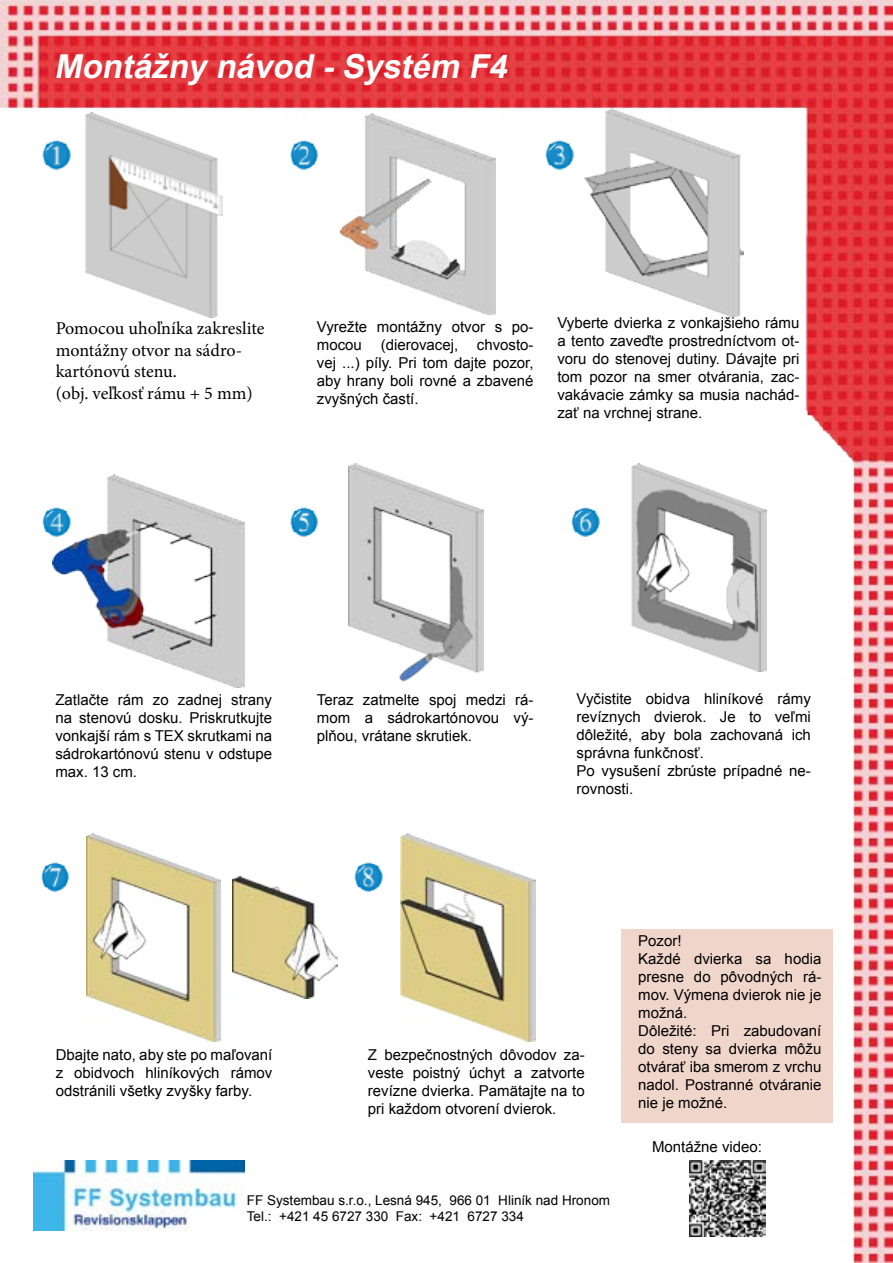
<style>
.page{position:relative;width:893px;height:1263px;background:#fff}
.page>*{position:absolute;margin:0;border:0;box-sizing:border-box;transform-origin:0 0}
.t1{font:italic 700 33px "Arial";color:#fff}
.t2{font:18px/21.6px "Minion Pro";letter-spacing:-.005em;color:#000}
.t3{font:15px/18px "Arial";color:#000;text-align:justify}
.t4{font:13.5px/16.2px "Arial";color:#000}
</style>
<div class="page">
<img style="left:0;top:0;width:893px;height:1263px">
<img style="left:85px;top:113px;width:137px;height:204px">
<img style="left:340px;top:113px;width:155px;height:202px">
<img style="left:585px;top:109px;width:159px;height:208px">
<img style="left:52px;top:474px;width:193px;height:213px">
<img style="left:349px;top:464px;width:134px;height:219px">
<img style="left:625px;top:464px;width:142px;height:208px">
<img style="left:86px;top:833px;width:135px;height:209px">
<img style="left:232px;top:877px;width:105px;height:121px">
<img style="left:401px;top:833px;width:135px;height:209px">
<div style="left:621px;top:929px;width:212px;height:194px;background:#f0d5cb"></div>
<img style="left:38px;top:136px;width:35px;height:36px">
<img style="left:286px;top:136px;width:35px;height:36px">
<img style="left:542px;top:136px;width:35px;height:36px">
<img style="left:38px;top:504px;width:35px;height:36px">
<img style="left:286px;top:504px;width:35px;height:36px">
<img style="left:567px;top:504px;width:35px;height:36px">
<img style="left:351px;top:859px;width:34px;height:36px">
<img style="left:37px;top:858px;width:35px;height:36px">
<img style="left:34px;top:1160px;width:211px;height:70px">
<img style="left:689px;top:1160px;width:77px;height:77px">
<h1 class="t1" style="left:54px;top:44px;width:463px">Montážny návod -Systém F4</h1>
<p class="t2" style="left:56px;top:318px;width:210px">Pomocou uhoľníka zakreslite montážny otvor na sádro&shy;kartónovú stenu.<br>(obj. veľkosť rámu + 5 mm)</p>
<p class="t3" style="left:317px;top:318px;width:218px">Vyrežte montážny otvor s po&shy;mocou (dierovacej, chvosto&shy;vej ...) píly. Pri tom dajte pozor, aby hrany boli rovné a zbavené zvyšných častí.</p>
<p class="t3" style="left:557px;top:314px;width:243px">Vyberte dvierka z vonkajšieho rámu a tento zaveďte prostredníctvom ot&shy;voru do stenovej dutiny. Dávajte pri tom pozor na smer otvárania, zac&shy;vakávacie zámky sa musia nachád&shy;zať na vrchnej strane.</p>
<p class="t3" style="left:55px;top:691px;width:218px">Zatlačte rám zo zadnej strany na stenovú dosku. Priskrutkujte vonkajší rám s TEX skrutkami na sádrokartónovú stenu v odstupe max. 13 cm.</p>
<p class="t3" style="left:317px;top:691px;width:218px">Teraz zatmelte spoj medzi rá&shy;mom a sádrokartónovou vý&shy;plňou, vrátane skrutiek.</p>
<p class="t3" style="left:577px;top:690px;width:236px;text-align:left">Vyčistite obidva hliníkové rámy revíznych dvierok. Je to veľmi dôležité, aby bola zachovaná ich správna funkčnosť.<br>Po vysušení zbrúste prípadné ne&shy;rovnosti.</p>
<p class="t3" style="left:56px;top:1046px;width:218px">Dbajte nato, aby ste po maľovaní z obidvoch hliníkových rámov odstránili všetky zvyšky farby.</p>
<p class="t3" style="left:368px;top:1046px;width:218px">Z bezpečnostných dôvodov za&shy;veste poistný úchyt a zatvorte revízne dvierka. Pamätajte na to pri každom otvorení dvierok.</p>
<p class="t4" style="left:247px;top:1192px;width:365px">FF Systembau s.r.o., Lesná 945, 966 01 Hliník nad Hronom<br>Tel.: +421 45 6727 330 Fax: +421 6727 334</p>
<p class="t3" style="left:638px;top:932px;width:185px;text-align:left">Pozor!<br>Každé dvierka sa hodia presne do pôvodných rá&shy;mov. Výmena dvierok nie je možná.<br>Dôležité: Pri zabudovaní do steny sa dvierka môžu otvárať iba smerom z vrchu nadol. Postranné otváranie nie je možné.</p>
<p class="t3" style="left:652px;top:1137px;width:112px">Montážne video:</p>
</div>
